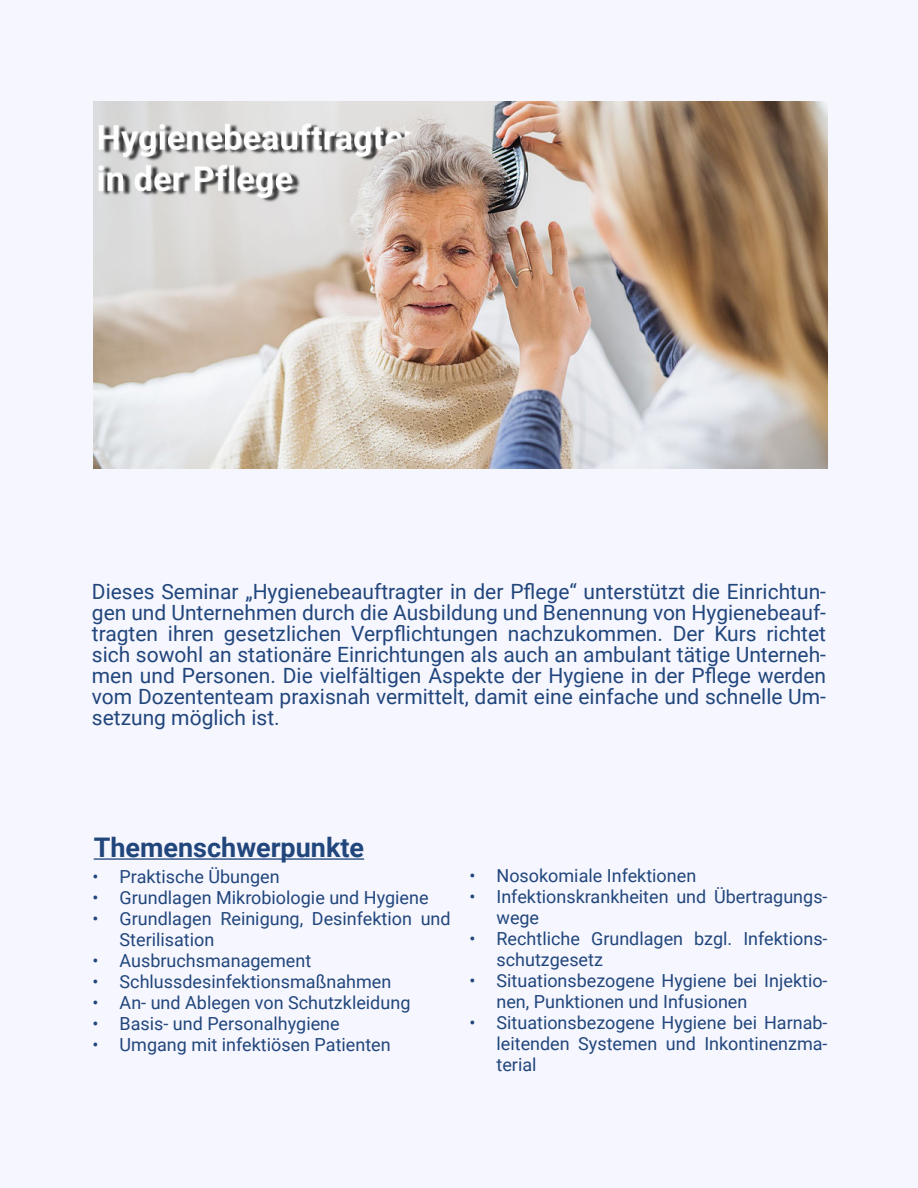
<style>
.page{position:relative;width:918px;height:1188px;background:#f6f6fe}
.page>*{position:absolute;margin:0;border:0;box-sizing:border-box;transform-origin:0 0}
.t1{font:700 27px "Roboto";color:#21467c}
.t2{font:21px/21px "Roboto";color:#21467c;text-align:justify}
.t3{font:18px/21px "Roboto";color:#21467c}
</style>
<div class="page">
<hr style="left:94px;top:858px;width:270px;height:2px;background:#21467c">
<img style="left:94px;top:101px;width:734px;height:367px">
<p class="t2" style="left:92px;top:580px;width:736px">Dieses Seminar „Hygienebeauftragter in der Pflege“ unterstützt die Einrichtun&shy;gen und Unternehmen durch die Ausbildung und Benennung von Hygienebeauf&shy;tragten ihren gesetzlichen Verpflichtungen nachzukommen. Der Kurs richtet sich sowohl an stationäre Einrichtungen als auch an ambulant tätige Unterneh&shy;men und Personen. Die vielfältigen Aspekte der Hygiene in der Pflege werden vom Dozententeam praxisnah vermittelt, damit eine einfache und schnelle Um&shy;setzung möglich ist.</p>
<p class="t1" style="left:94px;top:829px;width:272px">Themenschwerpunkte</p>
<p class="t3" style="left:93px;top:866px;width:189px">• Praktische Übungen</p>
<p class="t3" style="left:93px;top:887px;width:337px">• Grundlagen Mikrobiologie und Hygiene</p>
<p class="t3" style="left:120px;top:908px;width:333px;text-indent:-27px">• Grundlagen Reinigung, Desinfektion und<br>Sterilisation</p>
<p class="t3" style="left:93px;top:950px;width:220px">• Ausbruchsmanagement</p>
<p class="t3" style="left:93px;top:971px;width:300px">• Schlussdesinfektionsmaßnahmen</p>
<p class="t3" style="left:93px;top:992px;width:319px">• An- und Ablegen von Schutzkleidung</p>
<p class="t3" style="left:93px;top:1013px;width:249px">• Basis- und Personalhygiene</p>
<p class="t3" style="left:93px;top:1034px;width:300px">• Umgang mit infektiösen Patienten</p>
<p class="t3" style="left:470px;top:865px;width:228px">• Nosokomiale Infektionen</p>
<p class="t3" style="left:496px;top:886px;width:333px;text-indent:-27px">• Infektionskrankheiten und Übertragungs&shy;wege</p>
<p class="t3" style="left:496px;top:928px;width:333px;text-indent:-27px">• Rechtliche Grundlagen bzgl. Infektions&shy;schutzgesetz</p>
<p class="t3" style="left:496px;top:970px;width:333px;text-indent:-27px">• Situationsbezogene Hygiene bei Injektio&shy;nen, Punktionen und Infusionen</p>
<p class="t3" style="left:496px;top:1012px;width:333px;text-align:justify;text-indent:-27px">• Situationsbezogene Hygiene bei Harnab&shy;leitenden Systemen und Inkontinenzma&shy;terial</p>
</div>
